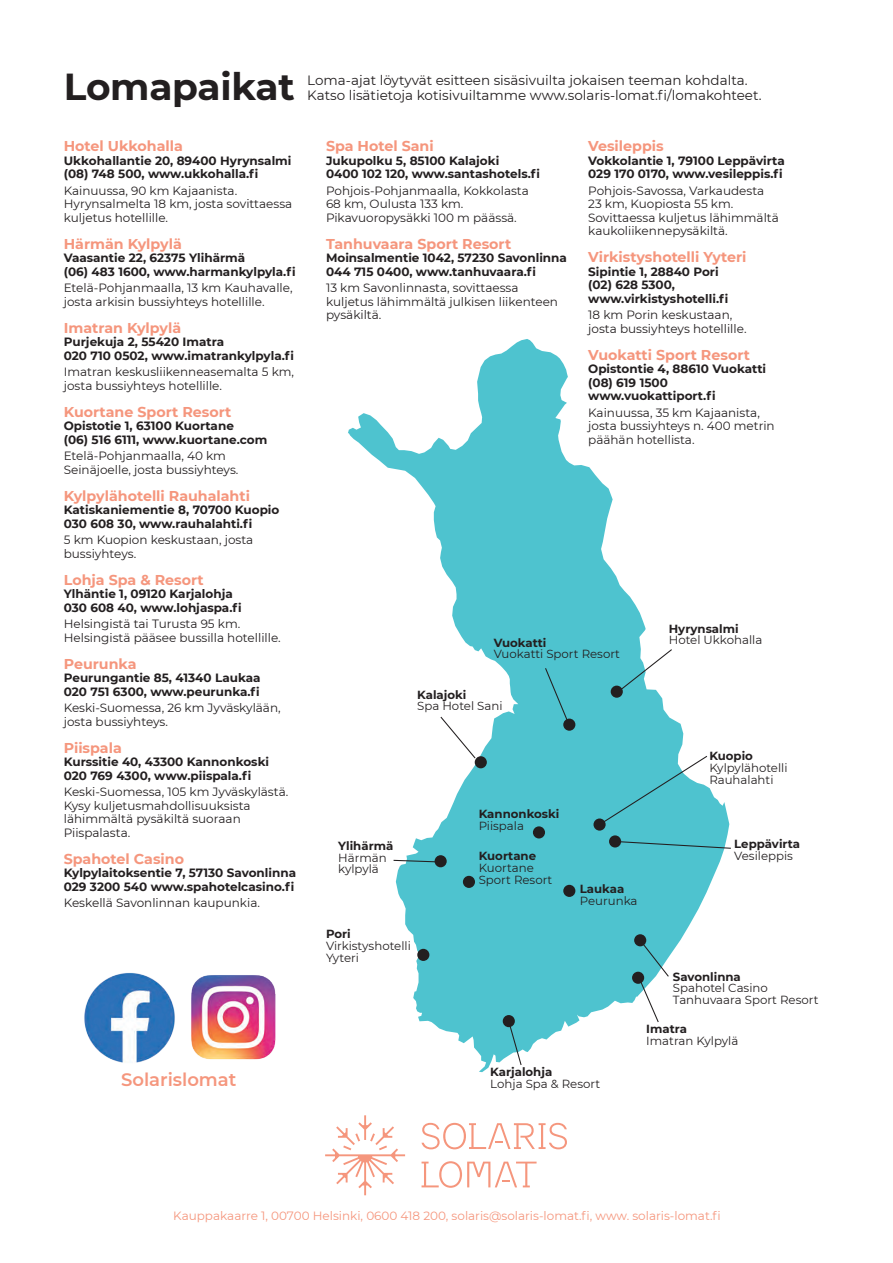
<style>
.page{position:relative;width:893px;height:1263px;background:#fff}
.page>*{position:absolute;margin:0;border:0;box-sizing:border-box;transform-origin:0 0}
.t1{font:700 37.5px "Montserrat";letter-spacing:-.005em;color:#231f20}
.t2{font:600 18px "Montserrat";color:#f5967d}
.t3{font:700 14.25px "Montserrat";color:#f5967d}
.t4{font:13.5px/15px "Montserrat";color:#231f20}
.t5{font:12px/13.5px "Montserrat";color:#231f20}
.t6{font:700 12px/13.5px "Montserrat";color:#231f20}
.t7{font:12px "Montserrat";color:#f5967d}
.t8{font:11.7px/11.7px "Montserrat";color:#231f20}
.t9{font:700 11.7px "Montserrat";color:#231f20}
</style>
<div class="page">
<svg style="left:325px;top:1115px;width:80px;height:80px"></svg>
<svg style="left:422px;top:1123px;width:145px;height:26px"></svg>
<svg style="left:422px;top:1161px;width:115px;height:27px"></svg>
<img style="left:84px;top:972px;width:91px;height:91px">
<img style="left:191px;top:975px;width:85px;height:85px">
<svg style="left:348px;top:339px;width:381px;height:733px"></svg>
<svg style="left:593px;top:818px;width:13px;height:13px"></svg>
<div style="left:563px;top:885px;width:12px;height:12px;background:#231f20;border-radius:50%"></div>
<div style="left:435px;top:855px;width:12px;height:12px;background:#231f20;border-radius:50%"></div>
<div style="left:417px;top:949px;width:12px;height:12px;background:#231f20;border-radius:50%"></div>
<div style="left:632px;top:972px;width:12px;height:12px;background:#231f20;border-radius:50%"></div>
<div style="left:609px;top:835px;width:12px;height:12px;background:#231f20;border-radius:50%"></div>
<svg style="left:611px;top:686px;width:12px;height:12px"></svg>
<div style="left:463px;top:876px;width:12px;height:12px;background:#231f20;border-radius:50%"></div>
<div style="left:475px;top:756px;width:12px;height:12px;background:#231f20;border-radius:50%"></div>
<div style="left:533px;top:826px;width:12px;height:12px;background:#231f20;border-radius:50%"></div>
<svg style="left:508px;top:1021px;width:14px;height:45px"></svg>
<div style="left:503px;top:1015px;width:12px;height:12px;background:#231f20;border-radius:50%"></div>
<div style="left:634px;top:934px;width:12px;height:12px;background:#231f20;border-radius:50%"></div>
<svg style="left:614px;top:840px;width:117px;height:9px"></svg>
<svg style="left:596px;top:755px;width:112px;height:72px;background:#5bc3ce"></svg>
<svg style="left:439px;top:715px;width:38px;height:44px"></svg>
<svg style="left:613px;top:648px;width:60px;height:48px"></svg>
<svg style="left:639px;top:939px;width:31px;height:84px"></svg>
<div style="left:563px;top:719px;width:12px;height:12px;background:#231f20;border-radius:50%"></div>
<svg style="left:544px;top:667px;width:26px;height:59px;background:#4bb8c3"></svg>
<svg style="left:392px;top:859px;width:43px;height:4px"></svg>
<h1 class="t1" style="left:64px;top:60px;width:232px">Lomapaikat</h1>
<p class="t3" style="left:64px;top:136px;width:121px">Hotel Ukkohalla</p>
<p class="t6" style="left:64px;top:153px;width:229px">Ukkohallantie 20, 89400 Hyrynsalmi (08) 748 500, www.ukkohalla.fi</p>
<p class="t5" style="left:64px;top:183px;width:230px">Kainuussa, 90 km Kajaanista.<br>Hyrynsalmelta 18 km, josta sovittaessa kuljetus hotellille.</p>
<p class="t3" style="left:64px;top:233px;width:120px">Härmän Kylpylä</p>
<p class="t6" style="left:64px;top:251px;width:233px">Vaasantie 22, 62375 Ylihärmä<br>(06) 483 1600, www.harmankylpyla.fi</p>
<p class="t5" style="left:64px;top:281px;width:230px">Etelä-Pohjanmaalla, 13 km Kauhavalle, josta arkisin bussiyhteys hotellille.</p>
<p class="t3" style="left:64px;top:317px;width:119px">Imatran Kylpylä</p>
<p class="t6" style="left:64px;top:335px;width:232px">Purjekuja 2, 55420 Imatra<br>020 710 0502, www.imatrankylpyla.fi</p>
<p class="t5" style="left:64px;top:365px;width:232px">Imatran keskusliikenneasemalta 5 km, josta bussiyhteys hotellille.</p>
<p class="t3" style="left:64px;top:401px;width:169px">Kuortane Sport Resort</p>
<p class="t6" style="left:64px;top:419px;width:205px">Opistotie 1, 63100 Kuortane<br>(06) 516 6111, www.kuortane.com</p>
<p class="t5" style="left:64px;top:449px;width:176px">Etelä-Pohjanmaalla, 40 km<br>Seinäjoelle, josta bussiyhteys.</p>
<p class="t3" style="left:64px;top:485px;width:188px">Kylpylähotelli Rauhalahti</p>
<p class="t6" style="left:64px;top:503px;width:217px">Katiskaniementie 8, 70700 Kuopio<br>030 608 30, www.rauhalahti.fi</p>
<p class="t5" style="left:64px;top:533px;width:191px">5 km Kuopion keskustaan, josta bussiyhteys.</p>
<p class="t3" style="left:64px;top:569px;width:141px">Lohja Spa &amp; Resort</p>
<p class="t6" style="left:64px;top:587px;width:179px">Ylhäntie 1, 09120 Karjalohja<br>030 608 40, www.lohjaspa.fi</p>
<p class="t5" style="left:64px;top:617px;width:219px">Helsingistä tai Turusta 95 km.<br>Helsingistä pääsee bussilla hotellille.</p>
<p class="t3" style="left:64px;top:653px;width:74px">Peurunka</p>
<p class="t6" style="left:64px;top:671px;width:198px">Peurungantie 85, 41340 Laukaa<br>020 751 6300, www.peurunka.fi</p>
<p class="t5" style="left:64px;top:701px;width:218px">Keski-Suomessa, 26 km Jyväskylään, josta bussiyhteys.</p>
<p class="t3" style="left:64px;top:737px;width:60px">Piispala</p>
<p class="t6" style="left:64px;top:755px;width:207px">Kurssitie 40, 43300 Kannonkoski<br>020 769 4300, www.piispala.fi</p>
<p class="t5" style="left:64px;top:785px;width:226px">Keski-Suomessa, 105 km Jyväskylästä.<br>Kysy kuljetusmahdollisuuksista lähimmältä pysäkiltä suoraan<br>Piispalasta.</p>
<p class="t3" style="left:64px;top:848px;width:122px">Spahotel Casino</p>
<p class="t6" style="left:64px;top:866px;width:234px">Kylpylaitoksentie 7, 57130 Savonlinna<br>029 3200 540 www.spahotelcasino.fi</p>
<p class="t5" style="left:64px;top:896px;width:198px">Keskellä Savonlinnan kaupunkia.</p>
<h2 class="t2" style="left:121px;top:1067px;width:117px">Solarislomat</h2>
<p class="t4" style="left:307px;top:73px;width:456px">Loma-ajat löytyvät esitteen sisäsivuilta jokaisen teeman kohdalta.<br>Katso lisätietoja kotisivuiltamme www.solaris-lomat.fi/lomakohteet.</p>
<p class="t3" style="left:326px;top:136px;width:109px">Spa Hotel Sani</p>
<p class="t6" style="left:326px;top:153px;width:216px">Jukupolku 5, 85100 Kalajoki<br>0400 102 120, www.santashotels.fi</p>
<p class="t5" style="left:326px;top:183px;width:204px">Pohjois-Pohjanmaalla, Kokkolasta<br>68 km, Oulusta 133 km.<br>Pikavuoropysäkki 100 m päässä.</p>
<p class="t3" style="left:326px;top:233px;width:187px">Tanhuvaara Sport Resort</p>
<p class="t6" style="left:326px;top:251px;width:242px">Moinsalmentie 1042, 57230 Savonlinna<br>044 715 0400, www.tanhuvaara.fi</p>
<p class="t5" style="left:326px;top:281px;width:234px">13 km Savonlinnasta, sovittaessa kuljetus lähimmältä julkisen liikenteen pysäkiltä.</p>
<p class="t3" style="left:588px;top:136px;width:77px">Vesileppis</p>
<p class="t6" style="left:588px;top:153px;width:198px">Vokkolantie 1, 79100 Leppävirta<br>029 170 0170, www.vesileppis.fi</p>
<p class="t5" style="left:588px;top:183px;width:192px">Pohjois-Savossa, Varkaudesta<br>23 km, Kuopiosta 55 km.<br>Sovittaessa kuljetus lähimmältä kaukoliikennepysäkiltä.</p>
<p class="t3" style="left:588px;top:247px;width:160px">Virkistyshotelli Yyteri</p>
<p class="t6" style="left:588px;top:264px;width:142px">Sipintie 1, 28840 Pori (02) 628 5300, www.virkistyshotelli.fi</p>
<p class="t5" style="left:588px;top:308px;width:160px">18 km Porin keskustaan, josta bussiyhteys hotellille.</p>
<p class="t3" style="left:588px;top:344px;width:163px">Vuokatti Sport Resort</p>
<p class="t6" style="left:588px;top:361px;width:179px">Opistontie 4, 88610 Vuokatti (08) 619 1500 www.vuokattiport.fi</p>
<p class="t5" style="left:588px;top:405px;width:188px">Kainuussa, 35 km Kajaanista, josta bussiyhteys n. 400 metrin päähän hotellista.</p>
<p class="t9" style="left:338px;top:837px;width:56px">Ylihärmä</p>
<p class="t8" style="left:338px;top:851px;width:50px">Härmän kylpylä</p>
<p class="t9" style="left:494px;top:634px;width:54px">Vuokatti</p>
<p class="t8" style="left:494px;top:648px;width:128px">Vuokatti Sport Resort</p>
<p class="t9" style="left:417px;top:686px;width:51px">Kalajoki</p>
<p class="t8" style="left:417px;top:700px;width:87px">Spa Hotel Sani</p>
<p class="t9" style="left:479px;top:806px;width:82px">Kannonkoski</p>
<p class="t8" style="left:479px;top:820px;width:47px">Piispala</p>
<p class="t9" style="left:669px;top:620px;width:71px">Hyrynsalmi</p>
<p class="t8" style="left:669px;top:634px;width:95px">Hotel Ukkohalla</p>
<p class="t9" style="left:709px;top:747px;width:45px">Kuopio</p>
<p class="t8" style="left:709px;top:761px;width:80px">Kylpylähotelli<br>Rauhalahti</p>
<p class="t9" style="left:734px;top:836px;width:67px">Leppävirta</p>
<p class="t9" style="left:479px;top:848px;width:59px">Kuortane</p>
<p class="t8" style="left:734px;top:850px;width:60px">Vesileppis</p>
<p class="t8" style="left:479px;top:861px;width:75px">Kuortane<br>Sport Resort</p>
<p class="t9" style="left:580px;top:881px;width:46px">Laukaa</p>
<p class="t8" style="left:580px;top:894px;width:59px">Peurunka</p>
<p class="t9" style="left:326px;top:926px;width:26px">Pori</p>
<p class="t8" style="left:326px;top:939px;width:86px">Virkistyshotelli<br>Yyteri</p>
<p class="t9" style="left:490px;top:1063px;width:63px">Karjalohja</p>
<p class="t8" style="left:490px;top:1077px;width:111px">Lohja Spa &amp; Resort</p>
<p class="t9" style="left:673px;top:968px;width:69px">Savonlinna</p>
<p class="t8" style="left:673px;top:982px;width:147px">Spahotel Casino<br>Tanhuvaara Sport Resort</p>
<p class="t9" style="left:646px;top:1021px;width:42px">Imatra</p>
<p class="t8" style="left:646px;top:1035px;width:94px">Imatran Kylpylä</p>
<p class="t7" style="left:173px;top:1207px;width:549px">Kauppakaarre 1, 00700 Helsinki, 0600 418 200, solaris@solaris-lomat.fi, www. solaris-lomat.fi</p>
</div>
